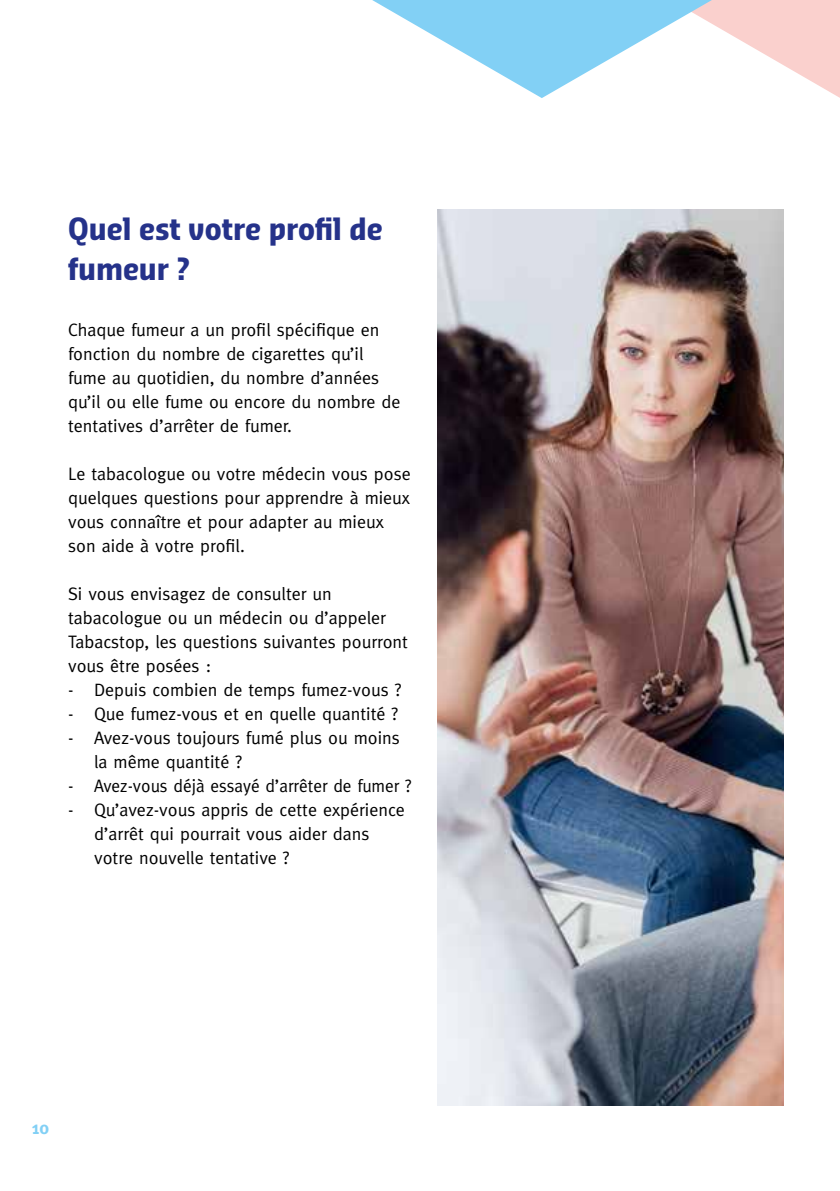
<style>
.page{position:relative;width:840px;height:1191px;background:#fff}
.page>*{position:absolute;margin:0;border:0;box-sizing:border-box;transform-origin:0 0}
.t1{font:700 30px/40px "Sansa Con Pro";color:#25328a}
.t2{font:18px/24px "Meta";color:#000}
.t3{font:700 18px "Meta";color:#82d0f5}
</style>
<div class="page">
<svg style="left:372px;top:0;width:467px;height:98px"></svg>
<img style="left:437px;top:210px;width:345px;height:896px">
<h1 class="t1" style="left:68px;top:209px;width:316px">Quel est votre profil de fumeur ?</h1>
<p class="t2" style="left:68px;top:318px;width:333px">Chaque fumeur a un profil spécifique en fonction du nombre de cigarettes qu’il fume au quotidien, du nombre d’années qu’il ou elle fume ou encore du nombre de tentatives d’arrêter de fumer.</p>
<p class="t2" style="left:68px;top:462px;width:344px">Le tabacologue ou votre médecin vous pose quelques questions pour apprendre à mieux vous connaître et pour adapter au mieux son aide à votre profil.</p>
<p class="t2" style="left:68px;top:582px;width:341px">Si vous envisagez de consulter un tabacologue ou un médecin ou d’appeler Tabacstop, les questions suivantes pourront vous être posées :</p>
<p class="t2" style="left:68px;top:677px;width:334px">- Depuis combien de temps fumez-vous ?</p>
<p class="t2" style="left:68px;top:701px;width:331px">- Que fumez-vous et en quelle quantité ?</p>
<p class="t2" style="left:94px;top:725px;width:307px;text-indent:-26px">- Avez-vous toujours fumé plus ou moins la même quantité ?</p>
<p class="t2" style="left:68px;top:774px;width:344px">- Avez-vous déjà essayé d’arrêter de fumer ?</p>
<p class="t2" style="left:94px;top:798px;width:312px;text-indent:-26px">- Qu’avez-vous appris de cette expérience d’arrêt qui pourrait vous aider dans votre nouvelle tentative ?</p>
<p class="t3" style="left:31px;top:1117px;width:19px">10</p>
</div>
